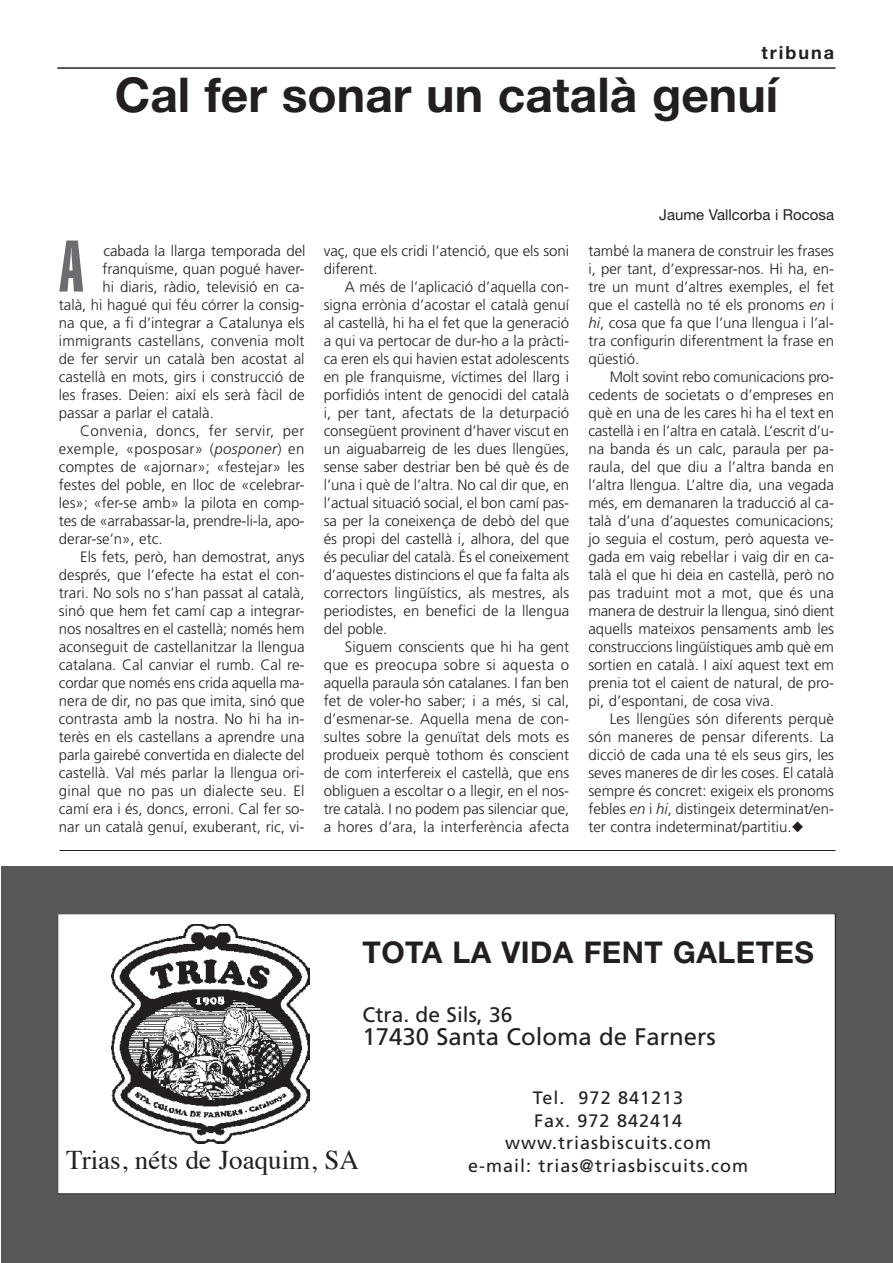
<style>
.page{position:relative;width:893px;height:1263px;background:#fff}
.page>*{position:absolute;margin:0;border:0;box-sizing:border-box;transform-origin:0 0}
.t1{font:70.8px "Swiss 911 BT Extra Compressed";color:#6c6d70;scale:.88 1}
.t2{font:700 48px "Helvetica Neue";color:#231f20}
.t3{font:700 30px "Helvetica Neue";letter-spacing:.015em;color:#231f20}
.t4{font:27px "Times";color:#231f20}
.t5{font:24px "Frutiger LT Std";color:#231f20}
.t6{font:21px "Frutiger LT Std";color:#231f20}
.t7{font:18px/22.5px "Frutiger LT Std";letter-spacing:.055em;color:#231f20;text-align:center}
.t8{font:700 18px "Helvetica Neue";letter-spacing:.11em;color:#231f20}
.t9{font:300 15px/18px "Frutiger LT Std";color:#231f20;text-align:justify}
.t10{font:300 15px "Frutiger LT Std";letter-spacing:.025em;color:#231f20}
.t11{font:300 15px "Frutiger LT Std";letter-spacing:.03em;color:#231f20}
.t12{font:15px "Helvetica Neue";color:#231f20}
.s1{font-style:italic}
</style>
<div class="page">
<div style="left:2px;top:866px;width:890px;height:397px;background:#57585a"></div>
<hr style="left:57px;top:67px;width:779px;height:2px;background:#231f20">
<div style="left:58px;top:914px;width:777px;height:280px;background:#fff"></div>
<img style="left:111px;top:924px;width:198px;height:220px">
<hr style="left:60px;top:850px;width:775px;height:1px;background:#231f20">
<p class="t8" style="left:761px;top:41px;width:74px">tribuna</p>
<h2 class="t2" style="left:115px;top:66px;width:665px">Cal fer sonar un català genuí</h2>
<h1 class="t1" style="left:59px;top:227px;width:29px">A</h1>
<p class="t9" style="left:103px;top:242px;width:204px">cabada la llarga temporada del</p>
<p class="t9" style="left:102px;top:260px;width:204px">franquisme, quan pogué haver-</p>
<p class="t9" style="left:102px;top:278px;width:204px">hi diaris, ràdio, televisió en ca-</p>
<p class="t9" style="left:59px;top:296px;width:247px">talà, hi hagué qui féu córrer la consig-</p>
<p class="t9" style="left:59px;top:314px;width:247px">na que, a fi d’integrar a Catalunya els</p>
<p class="t9" style="left:59px;top:332px;width:247px">immigrants castellans, convenia molt</p>
<p class="t9" style="left:59px;top:350px;width:247px">de fer servir un català ben acostat al</p>
<p class="t9" style="left:59px;top:368px;width:247px">castellà en mots, girs i construcció de</p>
<p class="t9" style="left:59px;top:386px;width:247px">les frases. Deien: així els serà fàcil de</p>
<p class="t9" style="left:59px;top:404px;width:156px">passar a parlar el català.</p>
<p class="t11" style="left:80px;top:422px;width:226px">Convenia, doncs, fer servir, per</p>
<p class="t10" style="left:59px;top:440px;width:247px">exemple, «posposar» (<span class="s1">posponer</span>) en</p>
<p class="t9" style="left:59px;top:458px;width:247px">comptes de «ajornar»; «festejar» les</p>
<p class="t9" style="left:59px;top:476px;width:247px">festes del poble, en lloc de «celebrar-</p>
<p class="t9" style="left:59px;top:494px;width:247px">les»; «fer-se amb» la pilota en comp-</p>
<p class="t9" style="left:59px;top:512px;width:247px">tes de «arrabassar-la, prendre-li-la, apo-</p>
<p class="t9" style="left:59px;top:530px;width:105px">derar-se’n», etc.</p>
<p class="t9" style="left:80px;top:548px;width:226px">Els fets, però, han demostrat, anys</p>
<p class="t9" style="left:59px;top:566px;width:247px">després, que l’efecte ha estat el con-</p>
<p class="t9" style="left:59px;top:584px;width:247px">trari. No sols no s’han passat al català,</p>
<p class="t9" style="left:59px;top:602px;width:247px">sinó que hem fet camí cap a integrar-</p>
<p class="t9" style="left:59px;top:620px;width:247px">nos nosaltres en el castellà; només hem</p>
<p class="t9" style="left:59px;top:638px;width:247px">aconseguit de castellanitzar la llengua</p>
<p class="t9" style="left:59px;top:656px;width:247px">catalana. Cal canviar el rumb. Cal re-</p>
<p class="t9" style="left:59px;top:674px;width:247px">cordar que només ens crida aquella ma-</p>
<p class="t9" style="left:59px;top:692px;width:247px">nera de dir, no pas que imita, sinó que</p>
<p class="t9" style="left:59px;top:710px;width:247px">contrasta amb la nostra. No hi ha in-</p>
<p class="t9" style="left:59px;top:728px;width:247px">terès en els castellans a aprendre una</p>
<p class="t9" style="left:59px;top:746px;width:247px">parla gairebé convertida en dialecte del</p>
<p class="t9" style="left:59px;top:764px;width:247px">castellà. Val més parlar la llengua ori-</p>
<p class="t9" style="left:59px;top:782px;width:247px">ginal que no pas un dialecte seu. El</p>
<p class="t9" style="left:59px;top:800px;width:247px">camí era i és, doncs, erroni. Cal fer so-</p>
<p class="t9" style="left:59px;top:818px;width:247px">nar un català genuí, exuberant, ric, vi-</p>
<p class="t9" style="left:324px;top:242px;width:247px">vaç, que els cridi l’atenció, que els soni diferent.</p>
<p class="t9" style="left:324px;top:278px;width:247px;text-indent:21px">A més de l’aplicació d’aquella con&shy;signa errònia d’acostar el català genuí al castellà, hi ha el fet que la generació a qui va pertocar de dur-ho a la pràcti&shy;ca eren els qui havien estat adolescents en ple franquisme, víctimes del llarg i porfidiós intent de genocidi del català i, per tant, afectats de la deturpació consegüent provinent d’haver viscut en un aiguabarreig de les dues llengües, sense saber destriar ben bé què és de l’una i què de l’altra. No cal dir que, en l’actual situació social, el bon camí pas&shy;sa per la coneixença de debò del que és propi del castellà i, alhora, del que és peculiar del català. És el coneixement d’aquestes distincions el que fa falta als correctors lingüístics, als mestres, als periodistes, en benefici de la llengua del poble.</p>
<p class="t9" style="left:324px;top:638px;width:247px;text-indent:21px">Siguem conscients que hi ha gent que es preocupa sobre si aquesta o aquella paraula són catalanes. I fan ben fet de voler-ho saber; i a més, si cal, d’esmenar-se. Aquella mena de con&shy;sultes sobre la genuïtat dels mots es produeix perquè tothom és conscient de com interfereix el castellà, que ens obliguen a escoltar o a llegir, en el nos&shy;tre català. I no podem pas silenciar que, a hores d’ara, la interferència afecta</p>
<p class="t12" style="left:659px;top:205px;width:176px">Jaume Vallcorba i Rocosa</p>
<p class="t9" style="left:588px;top:242px;width:247px">també la manera de construir les frases i, per tant, d’expressar-nos. Hi ha, en&shy;tre un munt d’altres exemples, el fet que el castellà no té els pronoms <span class="s1">en</span> i <span class="s1">hi</span>, cosa que fa que l’una llengua i l’al&shy;tra configurin diferentment la frase en qüestió.</p>
<p class="t9" style="left:588px;top:368px;width:247px;text-indent:21px">Molt sovint rebo comunicacions pro&shy;cedents de societats o d’empreses en què en una de les cares hi ha el text en castellà i en l’altra en català. L’escrit d’u&shy;na banda és un calc, paraula per pa&shy;raula, del que diu a l’altra banda en l’altra llengua. L’altre dia, una vegada més, em demanaren la traducció al ca&shy;talà d’una d’aquestes comunicacions; jo seguia el costum, però aquesta ve&shy;gada em vaig rebel<sup>•</sup>lar i vaig dir en ca&shy;talà el que hi deia en castellà, però no pas traduint mot a mot, que és una manera de destruir la llengua, sinó dient aquells mateixos pensaments amb les construccions lingüístiques amb què em sortien en català. I així aquest text em prenia tot el caient de natural, de pro&shy;pi, d’espontani, de cosa viva.</p>
<p class="t9" style="left:588px;top:710px;width:247px;text-indent:21px">Les llengües són diferents perquè són maneres de pensar diferents. La dicció de cada una té els seus girs, les seves maneres de dir les coses. El català sempre és concret: exigeix els pronoms febles <span class="s1">en</span> i <span class="s1">hi</span>, distingeix determinat/en&shy;ter contra indeterminat/partitiu.◆</p>
<h3 class="t3" style="left:362px;top:933px;width:453px">TOTA LA VIDA FENT GALETES</h3>
<h3 class="t6" style="left:362px;top:1002px;width:151px">Ctra. de Sils, 36</h3>
<h3 class="t5" style="left:362px;top:1022px;width:355px">17430 Santa Coloma de Farners</h3>
<h3 class="t4" style="left:66px;top:1149px;width:294px">Trias, néts de Joaquim, SA</h3>
<p class="t7" style="left:468px;top:1087px;width:281px">Tel. 972 841213<br>Fax. 972 842414 www.triasbiscuits.com<br>e-mail: trias@triasbiscuits.com</p>
</div>
